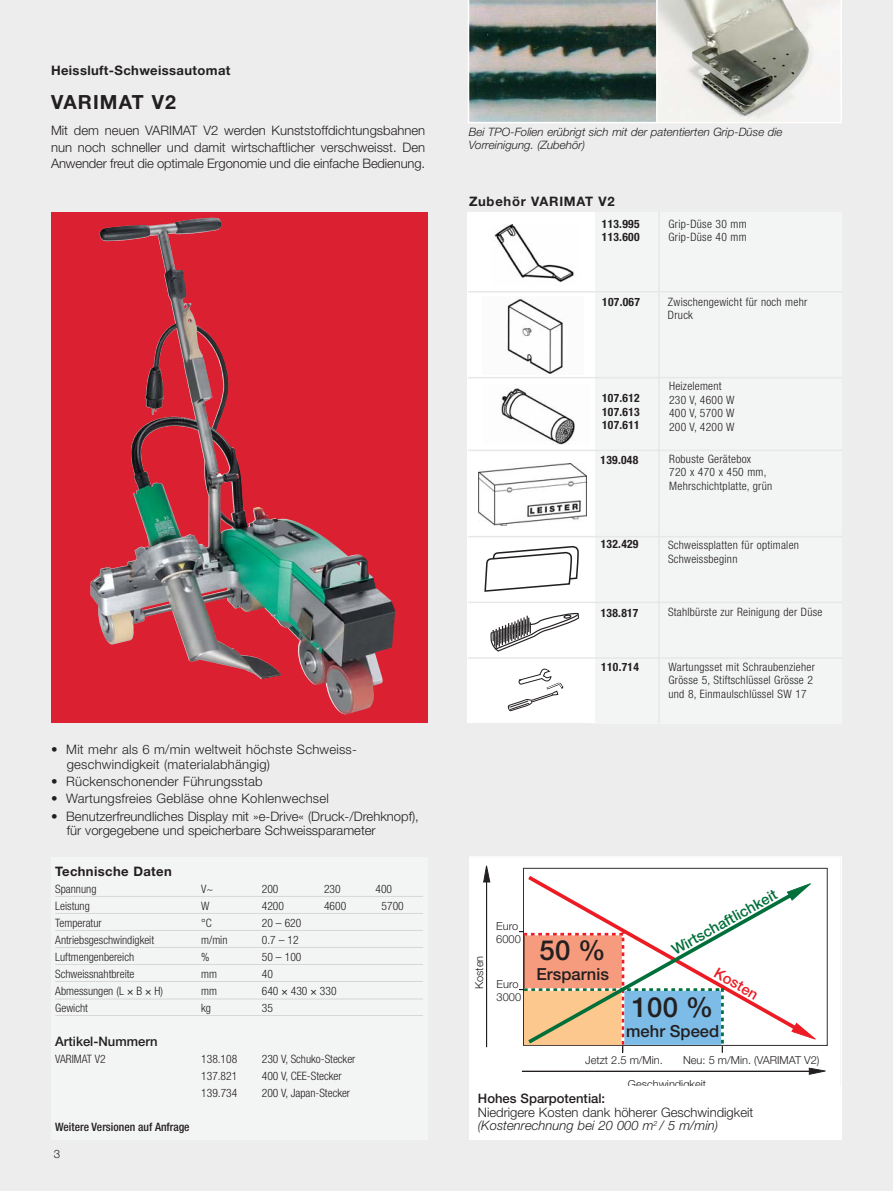
<style>
.page{position:relative;width:893px;height:1191px;background:#fff}
.page>*{position:absolute;margin:0;border:0;box-sizing:border-box;transform-origin:0 0}
.t1{font:500 27.75px "Helvetica Neue";color:#231f20}
.t2{font:700 19.5px "Helvetica Neue";letter-spacing:.055em;color:#231f20}
.t3{font:500 16.65px "Helvetica Neue";letter-spacing:-.005em;color:#231f20}
.t4{font:500 14.7px "Helvetica Neue";color:#006f3a}
.t5{font:500 14.7px "Helvetica Neue";color:#ed1c24}
.t6{font:300 13.05px/13.5px "Helvetica Neue";color:#231f20}
.t7{font:700 13.05px "Helvetica Neue";letter-spacing:.03em;color:#231f20}
.t8{font:500 13.05px "Helvetica Neue";color:#231f20}
.t9{font:700 13.05px "Helvetica Neue";letter-spacing:.055em;color:#231f20}
.t10{font:300 condensed 11.55px/17px "Helvetica Neue";color:#231f20}
.t11{font:300 condensed 11.55px/13.5px "Helvetica Neue";letter-spacing:.025em;color:#231f20}
.t12{font:italic 300 11.55px/13.5px "Helvetica Neue";color:#231f20}
.t13{font:700 condensed 11.55px/13.5px "Helvetica Neue";letter-spacing:.025em;color:#231f20;text-align:justify}
.t14{font:500 condensed 11.55px "Helvetica Neue";color:#231f20}
.t15{font:300 11.55px "Helvetica Neue";color:#231f20}
.t16{font:300 11.1px/13.4px "Helvetica Neue";color:#231f20}
.s1{font-style:italic}
</style>
<div class="page">
<div style="left:0;top:0;width:893px;height:1190px;background:#ededee"></div>
<svg style="left:51px;top:213px;width:376px;height:510px;background:#c6323f"></svg>
<img style="left:90px;top:217px;width:153px;height:377px">
<div style="left:470px;top:858px;width:370px;height:233px;background:#fff"></div>
<svg style="left:523px;top:868px;width:305px;height:177px"></svg>
<svg style="left:809px;top:1067px;width:17px;height:7px"></svg>
<hr style="left:486px;top:873px;width:1px;height:174px;background:#231f20">
<svg style="left:483px;top:865px;width:7px;height:17px"></svg>
<svg style="left:519px;top:877px;width:297px;height:175px"></svg>
<hr style="left:522px;top:1070px;width:290px;height:1px;background:#231f20">
<div style="left:469px;top:856px;width:373px;height:237px;border:2px solid #fff"></div>
<div style="left:469px;top:1086px;width:373px;height:54px;background:#fff"></div>
<div style="left:592px;top:212px;width:250px;height:511px;background:#f3f4f4"></div>
<div style="left:51px;top:858px;width:376px;height:282px;background:#f3f4f4"></div>
<hr style="left:55px;top:896px;width:368px;height:1px;background:#d5d7d8">
<hr style="left:55px;top:913px;width:368px;height:1px;background:#d5d7d8">
<hr style="left:55px;top:930px;width:368px;height:1px;background:#d5d7d8">
<hr style="left:55px;top:947px;width:368px;height:1px;background:#d5d7d8">
<hr style="left:55px;top:964px;width:368px;height:1px;background:#d5d7d8">
<hr style="left:55px;top:981px;width:368px;height:1px;background:#d5d7d8">
<hr style="left:55px;top:998px;width:368px;height:1px;background:#d5d7d8">
<hr style="left:55px;top:1015px;width:368px;height:1px;background:#d5d7d8">
<div style="left:468px;top:213px;width:127px;height:510px;background:#fff"></div>
<img style="left:507px;top:298px;width:56px;height:77px">
<img style="left:501px;top:388px;width:74px;height:57px">
<img style="left:494px;top:224px;width:80px;height:59px">
<hr style="left:468px;top:377px;width:374px;height:1px;background:#e6e7e8">
<hr style="left:468px;top:291px;width:374px;height:1px;background:#e6e7e8">
<hr style="left:658px;top:212px;width:2px;height:511px;background:#e6e7e8">
<hr style="left:468px;top:449px;width:374px;height:2px;background:#e6e7e8">
<hr style="left:468px;top:536px;width:374px;height:1px;background:#e6e7e8">
<hr style="left:468px;top:601px;width:374px;height:2px;background:#e6e7e8">
<hr style="left:468px;top:657px;width:374px;height:1px;background:#e6e7e8">
<svg style="left:484px;top:546px;width:94px;height:46px"></svg>
<svg style="left:490px;top:613px;width:89px;height:39px"></svg>
<img style="left:479px;top:464px;width:108px;height:61px">
<svg style="left:507px;top:668px;width:56px;height:43px"></svg>
<svg style="left:468px;top:0;width:374px;height:123px"></svg>
<p class="t7" style="left:51px;top:66px;width:181px">Heissluft-Schweissautomat</p>
<h2 class="t2" style="left:51px;top:95px;width:126px">VARIMAT V2</h2>
<p class="t6" style="left:51px;top:124px;width:376px;line-height:16.5px;text-align:justify">Mit dem neuen VARIMAT V2 werden Kunststoffdichtungsbahnen nun noch schneller und damit wirtschaftlicher verschweisst. Den Anwender freut die optimale Ergonomie und die einfache Bedienung.</p>
<p class="t6" style="left:67px;top:743px;width:292px;line-height:15px;text-indent:-16px">• Mit mehr als 6 m/min weltweit höchste Schweiss&shy;geschwindigkeit (materialabhängig)</p>
<p class="t6" style="left:51px;top:776px;width:213px">• Rückenschonender Führungsstab</p>
<p class="t6" style="left:51px;top:793px;width:279px">• Wartungsfreies Gebläse ohne Kohlenwechsel</p>
<p class="t6" style="left:67px;top:811px;width:353px;text-indent:-16px">• Benutzerfreundliches Display mit »e-Drive« (Druck-/Drehknopf), für vorgegebene und speicherbare Schweissparameter</p>
<p class="t7" style="left:55px;top:866px;width:118px">Technische Daten</p>
<p class="t10" style="left:55px;top:881px;width:43px">Spannung</p>
<p class="t10" style="left:201px;top:881px;width:14px">V~</p>
<p class="t10" style="left:262px;top:881px;width:18px">200</p>
<p class="t10" style="left:324px;top:881px;width:18px">230</p>
<p class="t10" style="left:375px;top:881px;width:18px">400</p>
<p class="t10" style="left:55px;top:898px;width:36px">Leistung</p>
<p class="t10" style="left:201px;top:898px;width:10px">W</p>
<p class="t10" style="left:262px;top:898px;width:24px">4200</p>
<p class="t10" style="left:324px;top:898px;width:24px">4600</p>
<p class="t10" style="left:382px;top:898px;width:24px">5700</p>
<p class="t10" style="left:55px;top:915px;width:48px">Temperatur</p>
<p class="t10" style="left:201px;top:915px;width:12px">°C</p>
<p class="t10" style="left:262px;top:915px;width:41px">20 – 620</p>
<p class="t10" style="left:55px;top:932px;width:100px">Antriebsgeschwindigkeit</p>
<p class="t10" style="left:201px;top:932px;width:28px">m/min</p>
<p class="t10" style="left:262px;top:932px;width:38px">0.7 – 12</p>
<p class="t10" style="left:55px;top:949px;width:80px">Luftmengenbereich</p>
<p class="t10" style="left:201px;top:949px;width:10px">%</p>
<p class="t10" style="left:262px;top:949px;width:41px">50 – 100</p>
<p class="t10" style="left:55px;top:966px;width:81px">Schweissnahtbreite</p>
<p class="t10" style="left:201px;top:966px;width:17px">mm</p>
<p class="t10" style="left:262px;top:966px;width:13px">40</p>
<p class="t10" style="left:55px;top:983px;width:109px">Abmessungen (L B H)</p>
<p class="t10" style="left:201px;top:983px;width:17px">mm</p>
<p class="t10" style="left:262px;top:983px;width:76px">640 430 330</p>
<p class="t10" style="left:55px;top:1000px;width:34px">Gewicht</p>
<p class="t10" style="left:201px;top:1000px;width:11px">kg</p>
<p class="t10" style="left:262px;top:1000px;width:13px">35</p>
<p class="t8" style="left:55px;top:1036px;width:104px">Artikel-Nummern</p>
<p class="t10" style="left:55px;top:1051px;width:52px">VARIMAT V2</p>
<p class="t10" style="left:201px;top:1051px;width:38px">138.108</p>
<p class="t10" style="left:262px;top:1051px;width:95px">230 V, Schuko-Stecker</p>
<p class="t10" style="left:201px;top:1068px;width:38px">137.821</p>
<p class="t10" style="left:262px;top:1068px;width:81px">400 V, CEE-Stecker</p>
<p class="t10" style="left:201px;top:1085px;width:38px">139.734</p>
<p class="t10" style="left:262px;top:1085px;width:90px">200 V, Japan-Stecker</p>
<p class="t14" style="left:55px;top:1122px;width:136px">Weitere Versionen auf Anfrage</p>
<p class="t10" style="left:55px;top:917px;width:82px">Voltage<br>Power consumption<br>Temperature</p>
<p class="t10" style="left:242px;top:951px;width:47px">68 – 1148</p>
<p class="t10" style="left:55px;top:968px;width:59px">Speed<br>Air flow range</p>
<p class="t10" style="left:242px;top:985px;width:41px">50 – 100</p>
<p class="t10" style="left:55px;top:1036px;width:30px">Weight</p>
<p class="t15" style="left:54px;top:1149px;width:8px">3</p>
<p class="t12" style="left:469px;top:126px;width:315px">Bei TPO-Folien erübrigt sich mit der patentierten Grip-Düse die<br>Vorreinigung. (Zubehör)</p>
<p class="t9" style="left:469px;top:197px;width:147px">Zubehör VARIMAT V2</p>
<p class="t13" style="left:602px;top:218px;width:39px">113.995<br>113.600</p>
<p class="t13" style="left:602px;top:296px;width:39px">107.067</p>
<p class="t13" style="left:602px;top:392px;width:39px">107.612<br>107.613<br>107.611</p>
<p class="t11" style="left:668px;top:218px;width:80px">Grip-Düse 30 mm<br>Grip-Düse 40 mm</p>
<p class="t11" style="left:668px;top:296px;width:141px">Zwischengewicht für noch mehr<br>Druck</p>
<p class="t11" style="left:669px;top:380px;width:67px">Heizelement<br>230 V, 4600 W<br>400 V, 5700 W<br>200 V, 4200 W</p>
<p class="t13" style="left:601px;top:453px;width:39px">139.048</p>
<p class="t11" style="left:669px;top:453px;width:105px">Robuste Gerätebox<br>720 x 470 x 450 mm,<br>Mehrschichtplatte, grün</p>
<p class="t13" style="left:601px;top:538px;width:39px">132.429</p>
<p class="t11" style="left:668px;top:539px;width:132px">Schweissplatten für optimalen<br>Schweissbeginn</p>
<p class="t13" style="left:601px;top:607px;width:39px">138.817</p>
<p class="t11" style="left:668px;top:606px;width:156px">Stahlbürste zur Reinigung der Düse</p>
<p class="t13" style="left:601px;top:660px;width:39px">110.714</p>
<p class="t11" style="left:668px;top:661px;width:148px">Wartungsset mit Schraubenzieher<br>Grösse 5, Stiftschlüssel Grösse 2 und 8, Einmaulschlüssel SW 17</p>
<p class="t16" style="left:473px;top:989px;width:35px;rotate:-90deg">Kosten</p>
<p class="t16" style="left:496px;top:920px;width:26px">Euro<br>6000</p>
<p class="t16" style="left:497px;top:978px;width:26px">Euro<br>3000</p>
<h1 class="t1" style="left:540px;top:940px;width:68px">50 %</h1>
<p class="t3" style="left:536px;top:968px;width:74px">Ersparnis</p>
<p class="t4" style="left:670px;top:946px;width:119px;rotate:-29deg">Wirtschaftlichkeit</p>
<p class="t5" style="left:718px;top:966px;width:50px;rotate:30deg">Kosten</p>
<h1 class="t1" style="left:632px;top:997px;width:83px">100 %</h1>
<p class="t3" style="left:626px;top:1025px;width:95px">mehr Speed</p>
<p class="t16" style="left:585px;top:1054px;width:79px">Jetzt 2.5 m/Min.</p>
<p class="t16" style="left:628px;top:1049px;width:193px;line-height:23.9px;text-indent:55px">Neu: 5 m/Min. (VARIMAT V2)<br>Geschwindigkeit</p>
<p class="t8" style="left:478px;top:1094px;width:129px">Hohes Sparpotential:</p>
<p class="t6" style="left:478px;top:1106px;width:277px">Niedrigere Kosten dank höherer Geschwindigkeit <span class="s1">(Kostenrechnung bei 20 000 m</span><sup>2</sup> <span class="s1">/ 5 m/min)</span></p>
</div>
